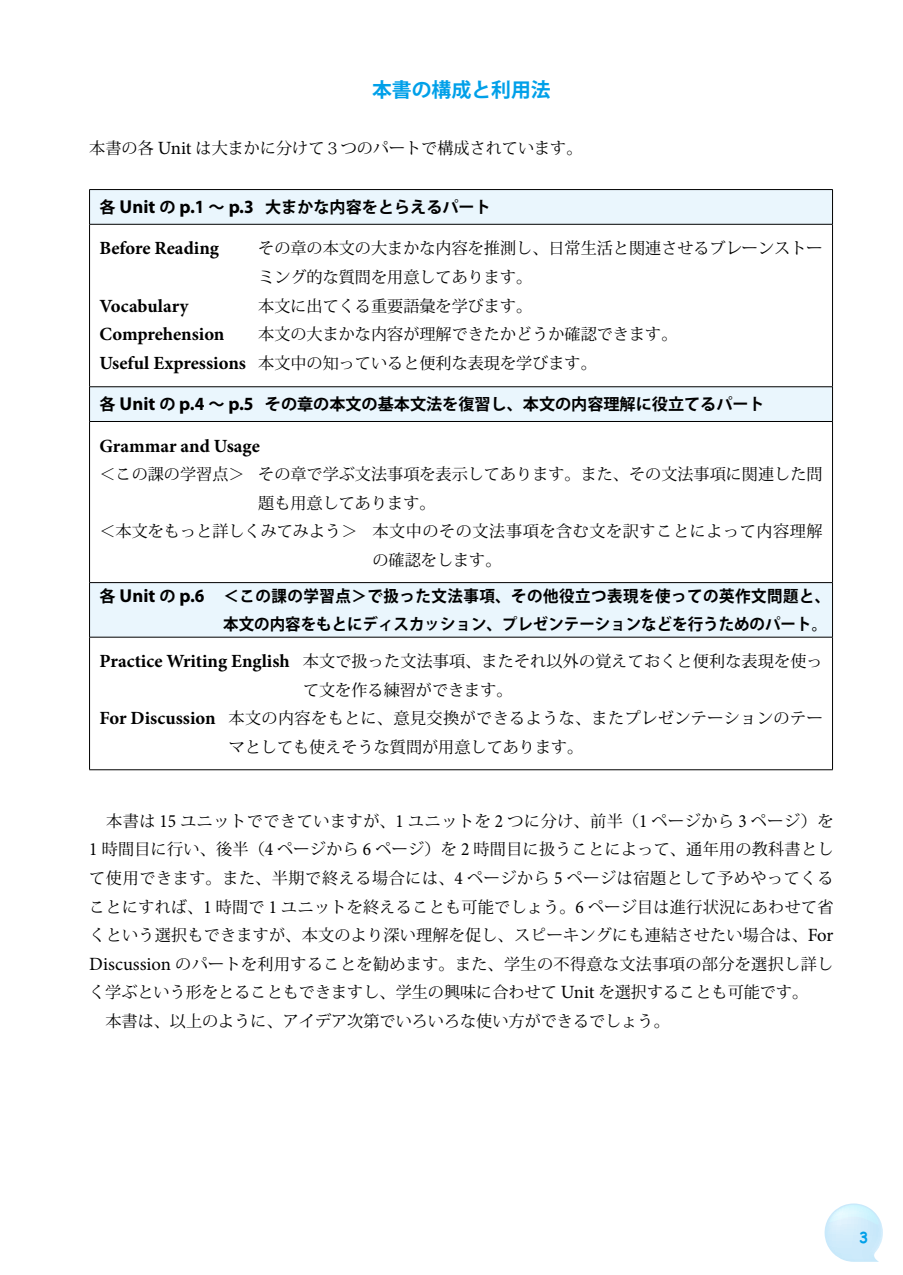
<style>
.page{position:relative;width:903px;height:1275px;background:#fff}
.page>*{position:absolute;margin:0;border:0;box-sizing:border-box;transform-origin:0 0}
.t1{font:700 19.78px "Koz Go Pro";color:#00a0e9}
.t2{font:700 18.55px "Minion Pro";letter-spacing:-.005em;color:#000}
.t3{font:16.1px/28.5px "Koz Min Pro";letter-spacing:.005em;color:#000}
.t4{font:700 16.1px/28.5px "Koz Go Pro";color:#000;text-align:right}
.t5{font:16.1px "Koz Min Pro";letter-spacing:.035em;color:#000}
.t6{font:16.1px "Koz Min Pro";letter-spacing:.025em;color:#000}
.t7{font:16.1px "Koz Min Pro";letter-spacing:.03em;color:#000}
.t8{font:700 14.88px "Comic Sans MS";color:#00a0e9}
.s1{font-family:"Minion Pro";font-size:18.72px}
.s2{font-family:"Myriad Pro";font-size:18.72px}
.s3{font-family:"Minion Pro";font-weight:700;font-size:18.55px}
</style>
<div class="page">
<svg style="left:824px;top:1203px;width:59px;height:59px"></svg>
<svg style="left:90px;top:190px;width:742px;height:447px"></svg>
<hr style="left:89px;top:189px;width:744px;height:1px;background:#000">
<hr style="left:89px;top:190px;width:1px;height:34px;background:#000">
<hr style="left:832px;top:190px;width:1px;height:34px;background:#000">
<hr style="left:89px;top:224px;width:744px;height:1px;background:#000">
<hr style="left:89px;top:225px;width:1px;height:161px;background:#000">
<hr style="left:832px;top:225px;width:1px;height:161px;background:#000">
<hr style="left:89px;top:386px;width:744px;height:1px;background:#000">
<hr style="left:89px;top:387px;width:1px;height:34px;background:#000">
<hr style="left:832px;top:387px;width:1px;height:34px;background:#000">
<hr style="left:89px;top:421px;width:744px;height:1px;background:#000">
<hr style="left:89px;top:422px;width:1px;height:160px;background:#000">
<hr style="left:832px;top:422px;width:1px;height:160px;background:#000">
<hr style="left:89px;top:582px;width:744px;height:1px;background:#000">
<hr style="left:89px;top:583px;width:1px;height:54px;background:#000">
<hr style="left:832px;top:583px;width:1px;height:54px;background:#000">
<hr style="left:89px;top:637px;width:744px;height:1px;background:#000">
<hr style="left:89px;top:637px;width:1px;height:132px;background:#000">
<hr style="left:832px;top:637px;width:1px;height:132px;background:#000">
<hr style="left:89px;top:769px;width:744px;height:1px;background:#000">
<p class="t1" style="left:372px;top:77px;width:180px">本書の構成と利用法</p>
<p class="t3" style="left:89px;top:133px;width:495px">本書の各 <span class="s1">Unit</span> は大まかに分けて３つのパートで構成されています。</p>
<p class="t4" style="left:99px;top:194px;width:393px">各 <span class="s2">Unit</span> の <span class="s2">p.1</span> ～ <span class="s2">p.3</span> 大まかな内容をとらえるパート</p>
<p class="t2" style="left:99px;top:235px;width:121px">Before Reading</p>
<p class="t3" style="left:258px;top:234px;width:566px">その章の本文の大まかな内容を推測し、日常生活と関連させるブレーンストーミング的な質問を用意してあります。</p>
<p class="t2" style="left:99px;top:293px;width:91px">Vocabulary</p>
<p class="t3" style="left:258px;top:291px;width:276px">本文に出てくる重要語彙を学びます。</p>
<p class="t2" style="left:99px;top:321px;width:127px">Comprehension</p>
<p class="t3" style="left:99px;top:319px;width:579px;text-indent:159px">本文の大まかな内容が理解できたかどうか確認できます。<br><span class="s3">Useful Expressions</span> 本文中の知っていると便利な表現を学びます。</p>
<p class="t4" style="left:99px;top:391px;width:667px">各 <span class="s2">Unit</span> の <span class="s2">p.4</span> ～ <span class="s2">p.5</span> その章の本文の基本文法を復習し、本文の内容理解に役立てるパート</p>
<p class="t2" style="left:99px;top:433px;width:162px">Grammar and Usage</p>
<p class="t3" style="left:99px;top:459px;width:725px">＜この課の学習点＞ その章で学ぶ文法事項を表示してあります。また、その文法事項に関連した問</p>
<p class="t3" style="left:258px;top:488px;width:179px">題も用意してあります。</p>
<p class="t5" style="left:99px;top:520px;width:725px">＜本文をもっと詳しくみてみよう＞ 本文中のその文法事項を含む文を訳すことによって内容理解</p>
<p class="t3" style="left:372px;top:545px;width:130px">の確認をします。</p>
<p class="t4" style="left:100px;top:583px;width:732px">各 <span class="s2">Unit</span> の <span class="s2">p.6</span> ＜この課の学習点＞で扱った文法事項、その他役立つ表現を使っての英作文問題と、本文の内容をもとにディスカッション、プレゼンテーションなどを行うためのパート。</p>
<p class="t3" style="left:99px;top:647px;width:725px"><span class="s3">Practice Writing English</span> 本文で扱った文法事項、またそれ以外の覚えておくと便利な表現を使っ</p>
<p class="t3" style="left:303px;top:675px;width:211px">て文を作る練習ができます。</p>
<p class="t6" style="left:99px;top:707px;width:725px"><span class="s3">For Discussion</span> 本文の内容をもとに、意見交換ができるような、またプレゼンテーションのテー</p>
<p class="t3" style="left:229px;top:732px;width:356px">マとしても使えそうな質問が用意してあります。</p>
<p class="t7" style="left:106px;top:810px;width:729px">本書は <span class="s1">15</span> ユニットでできていますが、<span class="s1">1</span> ユニットを <span class="s1">2</span> つに分け、前半（<span class="s1">1</span> ページから <span class="s1">3</span> ページ）を</p>
<p class="t3" style="left:89px;top:835px;width:746px"><span class="s1">1</span> 時間目に行い、後半（<span class="s1">4</span> ページから <span class="s1">6</span> ページ）を <span class="s1">2</span> 時間目に扱うことによって、通年用の教科書とし</p>
<p class="t5" style="left:89px;top:867px;width:746px">て使用できます。また、半期で終える場合には、<span class="s1">4</span> ページから <span class="s1">5</span> ページは宿題として予めやってくる</p>
<p class="t3" style="left:89px;top:892px;width:746px">ことにすれば、<span class="s1">1</span> 時間で <span class="s1">1</span> ユニットを終えることも可能でしょう。<span class="s1">6</span> ページ目は進行状況にあわせて省</p>
<p class="t3" style="left:89px;top:920px;width:746px">くという選択もできますが、本文のより深い理解を促し、スピーキングにも連結させたい場合は、<span class="s1">For</span></p>
<p class="t3" style="left:89px;top:949px;width:745px"><span class="s1">Discussion</span> のパートを利用することを勧めます。また、学生の不得意な文法事項の部分を選択し詳し</p>
<p class="t3" style="left:89px;top:977px;width:721px">く学ぶという形をとることもできますし、学生の興味に合わせて <span class="s1">Unit</span> を選択することも可能です。</p>
<p class="t3" style="left:105px;top:1006px;width:566px">本書は、以上のように、アイデア次第でいろいろな使い方ができるでしょう。</p>
<p class="t8" style="left:859px;top:1227px;width:11px">3</p>
</div>
